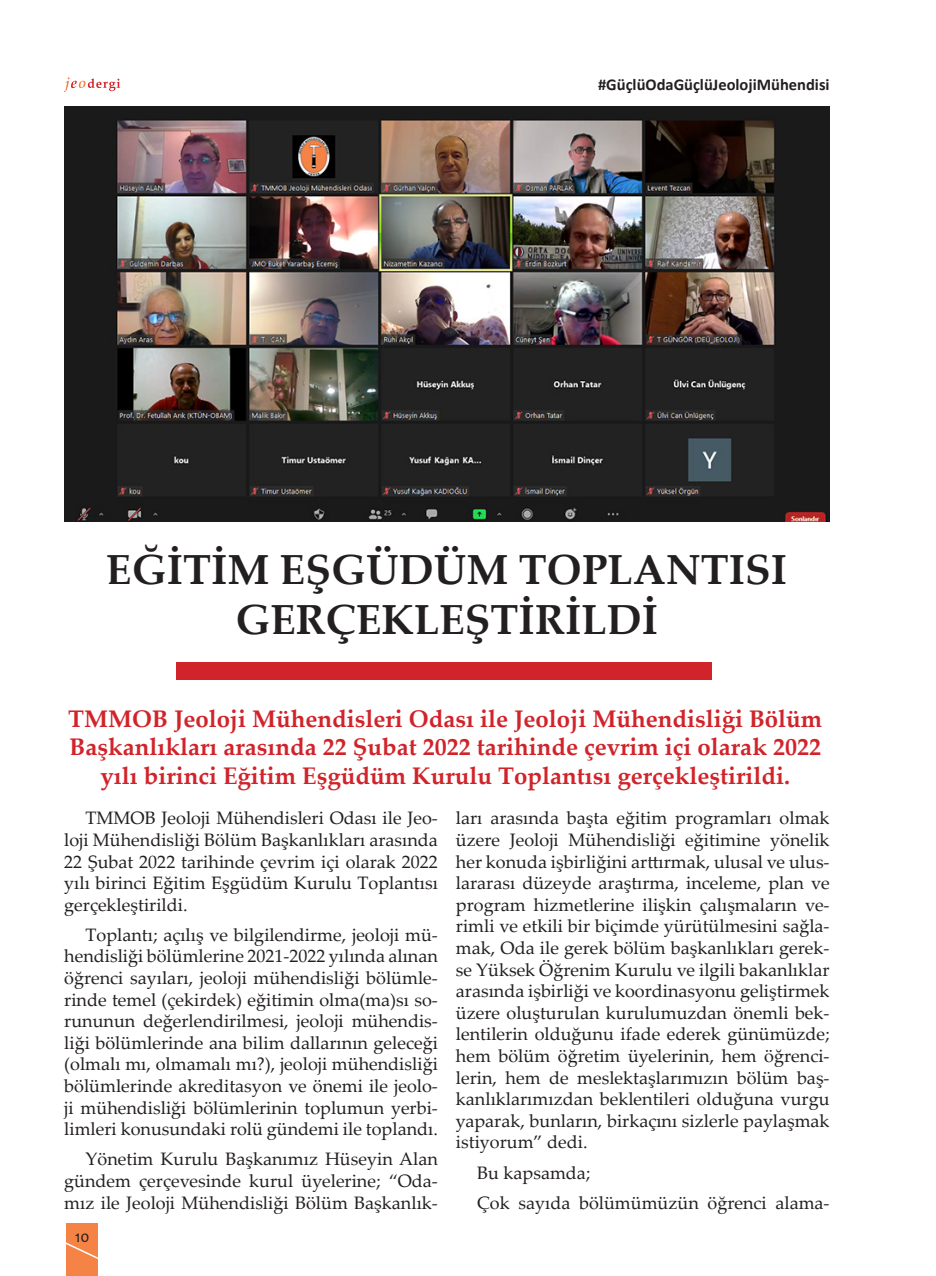
<style>
.page{position:relative;width:936px;height:1276px;background:#fff}
.page>*{position:absolute;margin:0;border:0;box-sizing:border-box;transform-origin:0 0}
._01_baslik{font:700 42px/50.4px "Palatino Linotype";color:#231f20;text-align:center}
._01_baslik-2{font:700 24px/28.8px "Palatino Linotype";color:#d1232a;text-align:center}
._02_metin{font:18px/21.6px "Palatino Linotype";color:#231f20;text-align:justify}
.t1{font:700 16.5px "Calibri";color:#231f20}
.t2{font:16.5px "Candara";color:#231f20}
</style>
<div class="page">
<div style="left:66px;top:1222px;width:32px;height:54px;background:#f58345"></div>
<svg style="left:66px;top:1242px;width:32px;height:17px"></svg>
<svg style="left:64px;top:77px;width:56px;height:15px"></svg>
<img style="left:64px;top:106px;width:765px;height:415px">
<div style="left:177px;top:662px;width:534px;height:17px;background:#d1232a"></div>
<p class="t1" style="left:598px;top:73px;width:233px">#GüçlüOdaGüçlüJeolojiMühendisi</p>
<p class="_01_baslik" style="left:106px;top:543px;width:682px">EĞİTİM EŞGÜDÜM TOPLANTISI<br>GERÇEKLEŞTİRİLDİ</p>
<p class="_01_baslik-2" style="left:68px;top:703px;width:755px">TMMOB Jeoloji Mühendisleri Odası ile Jeoloji Mühendisliği Bölüm<br>Başkanlıkları arasında 22 Şubat 2022 tarihinde çevrim içi olarak 2022 yılı birinci Eğitim Eşgüdüm Kurulu Toplantısı gerçekleştirildi.</p>
<p class="_02_metin" style="left:64px;top:806px;width:375px;text-indent:21px">TMMOB Jeoloji Mühendisleri Odası ile Jeo&shy;loji Mühendisliği Bölüm Başkanlıkları arasında 22 Şubat 2022 tarihinde çevrim içi olarak 2022 yılı birinci Eğitim Eşgüdüm Kurulu Toplantısı gerçekleştirildi.</p>
<p class="_02_metin" style="left:64px;top:923px;width:375px;text-indent:21px">Toplantı; açılış ve bilgilendirme, jeoloji mü&shy;hendisliği bölümlerine 2021-2022 yılında alınan öğrenci sayıları, jeoloji mühendisliği bölümle&shy;rinde temel (çekirdek) eğitimin olma(ma)sı so&shy;rununun değerlendirilmesi, jeoloji mühendis&shy;liği bölümlerinde ana bilim dallarının geleceği (olmalı mı, olmamalı mı?), jeoloji mühendisliği bölümlerinde akreditasyon ve önemi ile jeolo&shy;ji mühendisliği bölümlerinin toplumun yerbi&shy;limleri konusundaki rolü gündemi ile toplandı.</p>
<p class="_02_metin" style="left:64px;top:1147px;width:375px;text-indent:21px">Yönetim Kurulu Başkanımız Hüseyin Alan gündem çerçevesinde kurul üyelerine; “Oda&shy;mız ile Jeoloji Mühendisliği Bölüm Başkanlık-</p>
<p class="_02_metin" style="left:456px;top:806px;width:375px">ları arasında başta eğitim programları olmak üzere Jeoloji Mühendisliği eğitimine yönelik her konuda işbirliğini arttırmak, ulusal ve ulus&shy;lararası düzeyde araştırma, inceleme, plan ve program hizmetlerine ilişkin çalışmaların ve&shy;rimli ve etkili bir biçimde yürütülmesini sağla&shy;mak, Oda ile gerek bölüm başkanlıkları gerek&shy;se Yüksek Öğrenim Kurulu ve ilgili bakanlıklar arasında işbirliği ve koordinasyonu geliştirmek üzere oluşturulan kurulumuzdan önemli bek&shy;lentilerin olduğunu ifade ederek günümüzde; hem bölüm öğretim üyelerinin, hem öğrenci&shy;lerin, hem de meslektaşlarımızın bölüm baş&shy;kanlıklarımızdan beklentileri olduğuna vurgu yaparak, bunların, birkaçını sizlerle paylaşmak istiyorum” dedi.</p>
<p class="_02_metin" style="left:477px;top:1161px;width:115px">Bu kapsamda;</p>
<p class="_02_metin" style="left:477px;top:1191px;width:354px">Çok sayıda bölümümüzün öğrenci alama-</p>
<p class="t2" style="left:75px;top:1226px;width:16px">10</p>
</div>
